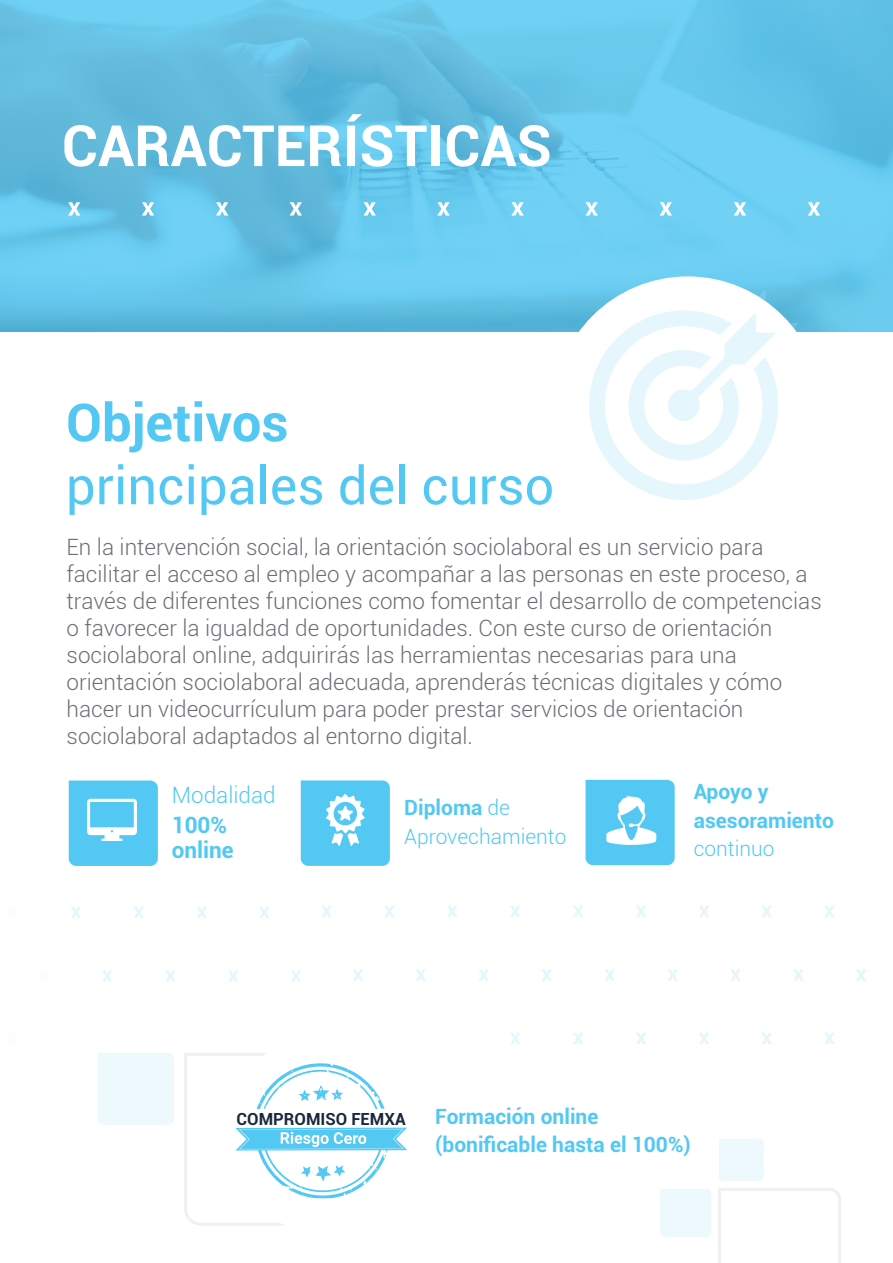
<style>
.page{position:relative;width:893px;height:1263px;background:#fff}
.page>*{position:absolute;margin:0;border:0;box-sizing:border-box;transform-origin:0 0}
.t1{font:700 57px "Roboto";color:#fff}
.t2{font:52.5px "Roboto";color:#52c8f3}
.t3{font:700 52.5px "Roboto";color:#52c8f3}
.t4{font:300 22.5px/27px "Roboto";color:#6c7075}
.t5{font:700 22.5px/25.5px "Roboto";color:#52c8f3}
.t6{font:300 22.5px "Roboto";color:#52c8f3}
.t7{font:700 21px/28.5px "Roboto";color:#52c8f3}
.t8{font:300 21px/28.5px "Roboto";color:#52c8f3}
.t9{font:700 16.65px "Roboto";color:#19283b}
.s1{font-weight:700}
</style>
<div class="page">
<svg style="left:0;top:0;width:893px;height:332px"></svg>
<svg style="left:68px;top:202px;width:12px;height:14px"></svg>
<svg style="left:142px;top:202px;width:12px;height:14px"></svg>
<svg style="left:216px;top:202px;width:12px;height:14px"></svg>
<svg style="left:290px;top:202px;width:12px;height:14px"></svg>
<svg style="left:363px;top:202px;width:13px;height:14px"></svg>
<svg style="left:437px;top:202px;width:13px;height:14px"></svg>
<svg style="left:585px;top:202px;width:13px;height:14px"></svg>
<svg style="left:511px;top:202px;width:13px;height:14px"></svg>
<svg style="left:808px;top:202px;width:12px;height:14px"></svg>
<svg style="left:734px;top:202px;width:12px;height:14px"></svg>
<svg style="left:660px;top:202px;width:12px;height:14px"></svg>
<svg style="left:69px;top:780px;width:89px;height:86px"></svg>
<svg style="left:586px;top:780px;width:89px;height:85px"></svg>
<svg style="left:301px;top:780px;width:89px;height:86px"></svg>
<svg style="left:660px;top:1139px;width:181px;height:124px"></svg>
<div style="left:553px;top:276px;width:269px;height:270px;background:#fff;border-radius:50%"></div>
<svg style="left:589px;top:290px;width:210px;height:210px"></svg>
<div style="left:668px;top:389px;width:31px;height:32px;background:#e5f6fd;border-radius:50%"></div>
<svg style="left:825px;top:1033px;width:9px;height:11px"></svg>
<svg style="left:762px;top:1033px;width:10px;height:11px"></svg>
<svg style="left:699px;top:1033px;width:10px;height:11px"></svg>
<svg style="left:636px;top:1033px;width:10px;height:11px"></svg>
<svg style="left:825px;top:906px;width:9px;height:11px"></svg>
<svg style="left:762px;top:906px;width:10px;height:11px"></svg>
<svg style="left:699px;top:906px;width:10px;height:11px"></svg>
<svg style="left:636px;top:906px;width:10px;height:11px"></svg>
<svg style="left:573px;top:1033px;width:10px;height:11px"></svg>
<svg style="left:573px;top:906px;width:10px;height:11px"></svg>
<svg style="left:856px;top:969px;width:10px;height:12px"></svg>
<svg style="left:793px;top:969px;width:10px;height:12px"></svg>
<svg style="left:731px;top:969px;width:10px;height:12px"></svg>
<svg style="left:605px;top:969px;width:10px;height:12px"></svg>
<svg style="left:668px;top:969px;width:10px;height:12px"></svg>
<svg style="left:510px;top:1033px;width:10px;height:11px"></svg>
<svg style="left:447px;top:906px;width:10px;height:11px"></svg>
<svg style="left:510px;top:906px;width:10px;height:11px"></svg>
<svg style="left:384px;top:906px;width:10px;height:11px"></svg>
<svg style="left:322px;top:906px;width:10px;height:11px"></svg>
<svg style="left:416px;top:969px;width:10px;height:12px"></svg>
<svg style="left:479px;top:969px;width:10px;height:12px"></svg>
<svg style="left:542px;top:969px;width:10px;height:12px"></svg>
<svg style="left:353px;top:969px;width:10px;height:12px"></svg>
<svg style="left:259px;top:907px;width:10px;height:11px"></svg>
<svg style="left:197px;top:907px;width:10px;height:11px"></svg>
<svg style="left:134px;top:907px;width:10px;height:11px"></svg>
<svg style="left:71px;top:907px;width:10px;height:11px"></svg>
<svg style="left:291px;top:970px;width:10px;height:12px"></svg>
<svg style="left:228px;top:970px;width:10px;height:12px"></svg>
<svg style="left:102px;top:970px;width:10px;height:12px"></svg>
<svg style="left:165px;top:970px;width:10px;height:12px"></svg>
<div style="left:98px;top:1053px;width:76px;height:72px;background:#eef9fd"></div>
<svg style="left:184px;top:1053px;width:223px;height:172px"></svg>
<h1 class="t1" style="left:62px;top:106px;width:492px">CARACTERÍSTICAS</h1>
<h2 class="t3" style="left:66px;top:385px;width:224px">Objetivos</h2>
<h2 class="t2" style="left:66px;top:449px;width:490px">principales del curso</h2>
<p class="t4" style="left:67px;top:533px;width:757px">En la intervención social, la orientación sociolaboral es un servicio para facilitar el acceso al empleo y acompañar a las personas en este proceso, a través de diferentes funciones como fomentar el desarrollo de competencias o favorecer la igualdad de oportunidades. Con este curso de orientación sociolaboral online, adquirirás las herramientas necesarias para una orientación sociolaboral adecuada, aprenderás técnicas digitales y cómo hacer un videocurrículum para poder prestar servicios de orientación sociolaboral adaptados al entorno digital.</p>
<p class="t6" style="left:172px;top:779px;width:105px">Modalidad</p>
<p class="t5" style="left:172px;top:811px;width:63px">100% online</p>
<p class="t8" style="left:404px;top:793px;width:164px"><span class="s1">Diploma</span> de<br>Aprovechamiento</p>
<p class="t7" style="left:694px;top:777px;width:142px">Apoyo y asesoramiento</p>
<p class="t8" style="left:694px;top:834px;width:82px">continuo</p>
<p class="t9" style="left:237px;top:1107px;width:171px">COMPROMISO FEMXA</p>
<p class="t7" style="left:435px;top:1101px;width:257px">Formación online (bonificable hasta el 100%)</p>
</div>
